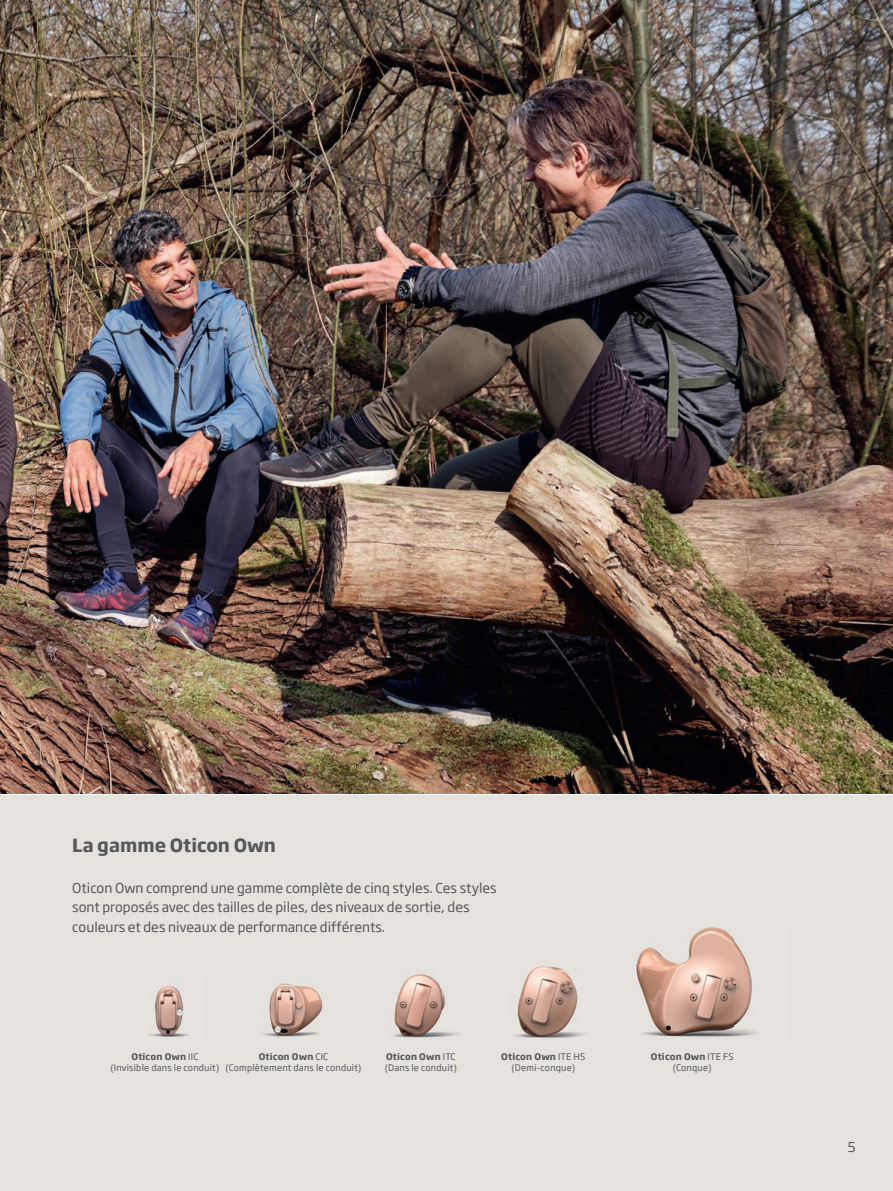
<style>
.page{position:relative;width:893px;height:1191px;background:#fff}
.page>*{position:absolute;margin:0;border:0;box-sizing:border-box;transform-origin:0 0}
.t1{font:700 18px "Soho Gothic Pro";color:#57585a}
.t2{font:13.5px/19.5px "Soho Gothic Pro";color:#57585a}
.t3{font:9px/11.2px "Soho Gothic Pro";letter-spacing:.02em;color:#57585a;text-align:center}
.s1{font-weight:700}
</style>
<div class="page">
<img style="left:0;top:0;width:893px;height:794px">
<div style="left:0;top:795px;width:893px;height:396px;background:#e6e2de"></div>
<img style="left:393px;top:974px;width:67px;height:64px">
<img style="left:636px;top:927px;width:122px;height:110px">
<img style="left:515px;top:966px;width:70px;height:72px">
<img style="left:149px;top:986px;width:40px;height:51px">
<img style="left:263px;top:983px;width:60px;height:54px">
<h1 class="t1" style="left:72px;top:831px;width:205px">La gamme Oticon Own</h1>
<p class="t2" style="left:72px;top:877px;width:426px">Oticon Own comprend une gamme complète de cinq styles. Ces styles sont proposés avec des tailles de piles, des niveaux de sortie, des couleurs et des niveaux de performance différents.</p>
<p class="t3" style="left:111px;top:1050px;width:110px"><span class="s1">Oticon Own</span> IIC<br>(Invisible dans le conduit)</p>
<p class="t3" style="left:385px;top:1050px;width:74px;text-align:left"><span class="s1">Oticon Own</span> ITC (Dans le conduit)</p>
<p class="t3" style="left:501px;top:1050px;width:86px"><span class="s1">Oticon Own</span> ITE HS (Demi-conque)</p>
<p class="t3" style="left:651px;top:1050px;width:84px"><span class="s1">Oticon Own</span> ITE FS (Conque)</p>
<p class="t3" style="left:225px;top:1050px;width:138px"><span class="s1">Oticon Own</span> CIC (Complètement dans le conduit)</p>
<p class="t2" style="left:848px;top:1136px;width:9px">5</p>
</div>
